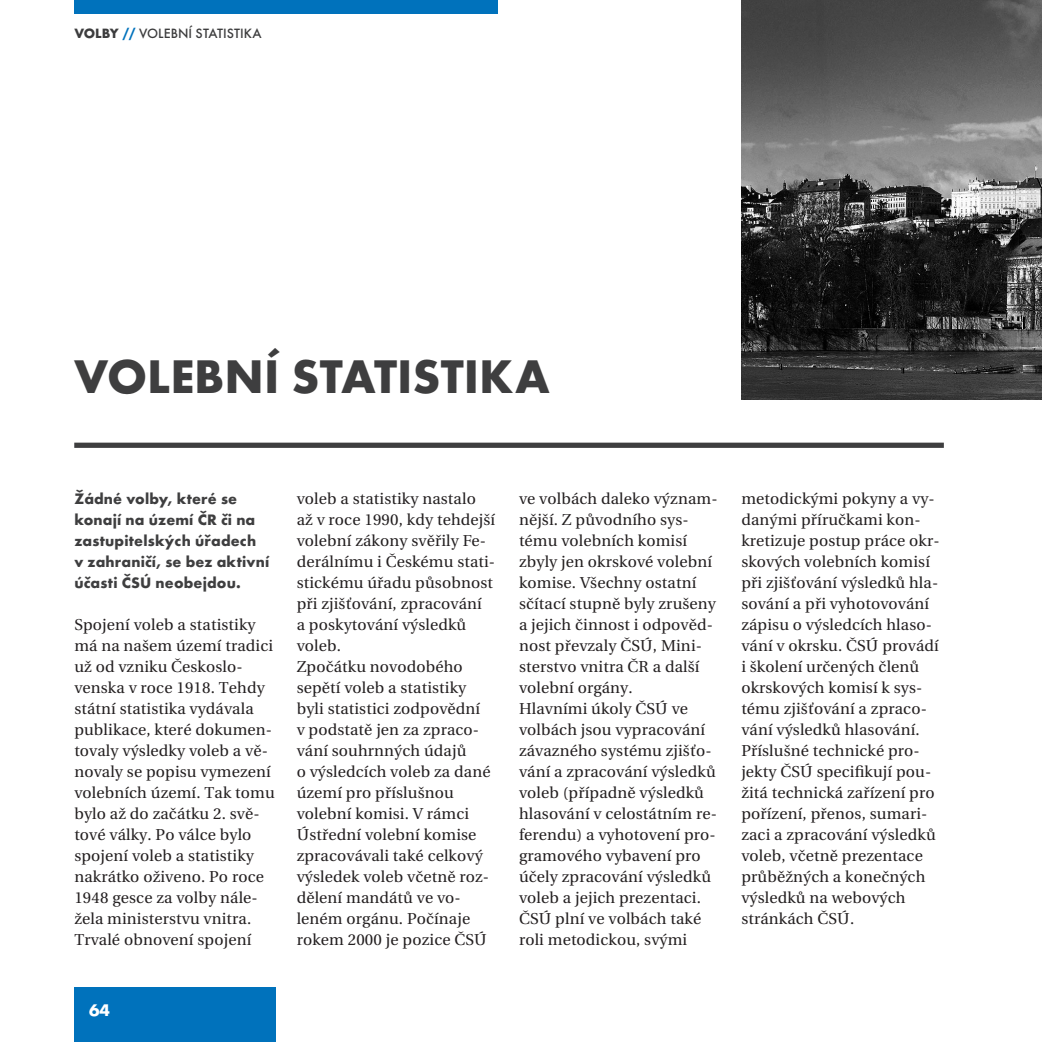
<style>
.page{position:relative;width:1042px;height:1042px;background:#fff}
.page>*{position:absolute;margin:0;border:0;box-sizing:border-box;transform-origin:0 0}
.Headline_s_linkou_da{font:700 49px "Futura";color:#3e3e3f}
.t1{font:700 17.5px "Futura";color:#fff}
.Plain_text_dark{font:15.75px/21px "Utopia CE";letter-spacing:.01em;color:#231f20}
.PEREX_dark{font:700 15.75px/21px "Futura";letter-spacing:.01em;color:#3e3e3f}
.t2{font:500 14px "Futura";color:#3c3c3d}
.s1{font-weight:700}
.s2{font-weight:700;color:#0072bc}
</style>
<div class="page">
<div style="left:74px;top:0;width:424px;height:14px;background:#0072bc"></div>
<div style="left:74px;top:987px;width:202px;height:55px;background:#0072bc"></div>
<div style="left:74px;top:443px;width:870px;height:5px;background:#3e3e3f"></div>
<img style="left:741px;top:0;width:301px;height:399px">
<p class="t2" style="left:74px;top:25px;width:189px"><span class="s1">VOLBY</span> <span class="s2">//</span> VOLEBNÍ STATISTIKA</p>
<p class="Headline_s_linkou_da" style="left:74px;top:346px;width:477px">VOLEBNÍ STATISTIKA</p>
<p class="PEREX_dark" style="left:74px;top:488px;width:196px">Žádné volby, které se konají na území ČR či na zastupitelských úřadech<br>v zahraničí, se bez aktivní účasti ČSÚ neobejdou.</p>
<p class="Plain_text_dark" style="left:74px;top:614px;width:202px">Spojení voleb a statistiky má na našem území tradici už od vzniku Českoslo&shy;venska v roce 1918. Tehdy státní statistika vydávala publikace, které dokumen&shy;tovaly výsledky voleb a vě&shy;novaly se popisu vymezení volebních území. Tak tomu bylo až do začátku 2. svě&shy;tové války. Po válce bylo spojení voleb a statistiky nakrátko oživeno. Po roce<br>1948 gesce za volby nále&shy;žela ministerstvu vnitra.<br>Trvalé obnovení spojení</p>
<p class="t1" style="left:89px;top:999px;width:22px">64</p>
<p class="Plain_text_dark" style="left:297px;top:488px;width:200px">voleb a statistiky nastalo až v roce 1990, kdy tehdejší volební zákony svěřily Fe&shy;derálnímu i Českému stati&shy;stickému úřadu působnost při zjišťování, zpracování<br>a poskytování výsledků voleb.</p>
<p class="Plain_text_dark" style="left:297px;top:656px;width:195px">Zpočátku novodobého sepětí voleb a statistiky byli statistici zodpovědní v podstatě jen za zpraco&shy;vání souhrnných údajů<br>o výsledcích voleb za dané území pro příslušnou volební komisi. V rámci<br>Ústřední volební komise zpracovávali také celkový výsledek voleb včetně roz&shy;dělení mandátů ve vo&shy;leném orgánu. Počínaje rokem 2000 je pozice ČSÚ</p>
<p class="Plain_text_dark" style="left:519px;top:488px;width:200px">ve volbách daleko význam&shy;nější. Z původního sys&shy;tému volebních komisí zbyly jen okrskové volební komise. Všechny ostatní sčítací stupně byly zrušeny a jejich činnost i odpověd&shy;nost převzaly ČSÚ, Mini&shy;sterstvo vnitra ČR a další volební orgány.</p>
<p class="Plain_text_dark" style="left:519px;top:698px;width:199px">Hlavními úkoly ČSÚ ve volbách jsou vypracování závazného systému zjišťo&shy;vání a zpracování výsledků voleb (případně výsledků hlasování v celostátním re&shy;ferendu) a vyhotovení pro&shy;gramového vybavení pro účely zpracování výsledků voleb a jejich prezentaci.<br>ČSÚ plní ve volbách také roli metodickou, svými</p>
<p class="Plain_text_dark" style="left:741px;top:488px;width:200px">metodickými pokyny a vy&shy;danými příručkami kon&shy;kretizuje postup práce okr&shy;skových volebních komisí při zjišťování výsledků hla&shy;sování a při vyhotovování zápisu o výsledcích hlaso&shy;vání v okrsku. ČSÚ provádí i školení určených členů okrskových komisí k sys&shy;tému zjišťování a zpraco&shy;vání výsledků hlasování.<br>Příslušné technické pro&shy;jekty ČSÚ specifikují pou&shy;žitá technická zařízení pro pořízení, přenos, sumari&shy;zaci a zpracování výsledků voleb, včetně prezentace průběžných a konečných výsledků na webových stránkách ČSÚ.</p>
</div>
